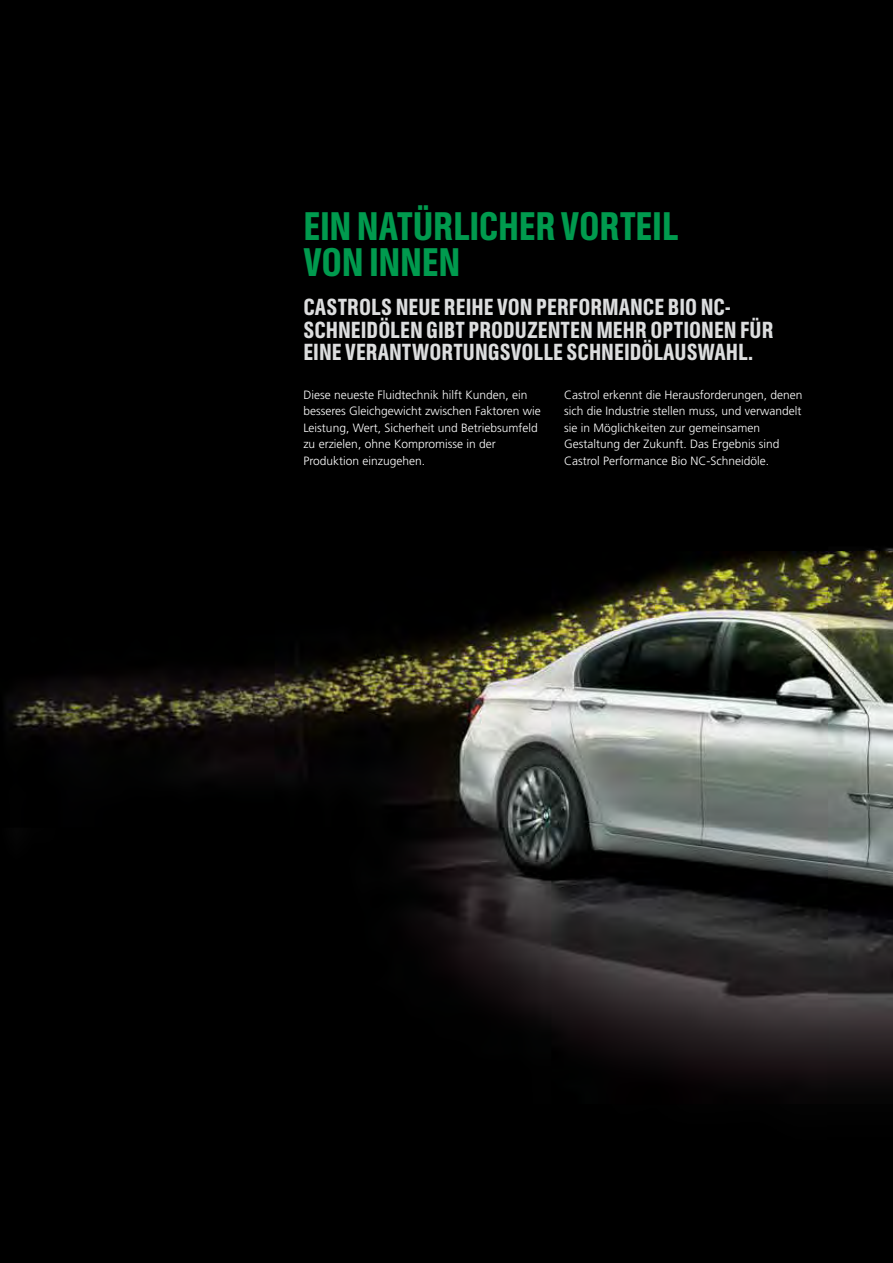
<style>
.page{position:relative;width:893px;height:1263px;background:#fff}
.page>*{position:absolute;margin:0;border:0;box-sizing:border-box;transform-origin:0 0}
.t1{font:500 36px/36px "Castrol Sans Con";letter-spacing:-.01em;color:#009a4e}
.t2{font:500 21px/22.5px "Castrol Sans Con";color:#dcddde}
.t3{font:300 12px/16.5px "Frutiger";color:#fff}
</style>
<div class="page">
<img style="left:0;top:0;width:893px;height:1263px">
<h1 class="t1" style="left:303px;top:208px;width:377px">EIN NATÜRLICHER VORTEIL<br>VON INNEN</h1>
<h2 class="t2" style="left:303px;top:296px;width:472px">CASTROLS NEUE REIHE VON PERFORMANCE BIO NC-<br>SCHNEIDÖLEN GIBT PRODUZENTEN MEHR OPTIONEN FÜR<br>EINE VERANTWORTUNGSVOLLE SCHNEIDÖLAUSWAHL.</h2>
<p class="t3" style="left:303px;top:386px;width:239px">Diese neueste Fluidtechnik hilft Kunden, ein besseres Gleichgewicht zwischen Faktoren wie Leistung, Wert, Sicherheit und Betriebsumfeld zu erzielen, ohne Kompromisse in der Produktion einzugehen.</p>
<p class="t3" style="left:564px;top:386px;width:240px">Castrol erkennt die Herausforderungen, denen sich die Industrie stellen muss, und verwandelt sie in Möglichkeiten zur gemeinsamen Gestaltung der Zukunft. Das Ergebnis sind Castrol Performance Bio NC-Schneidöle.</p>
</div>
